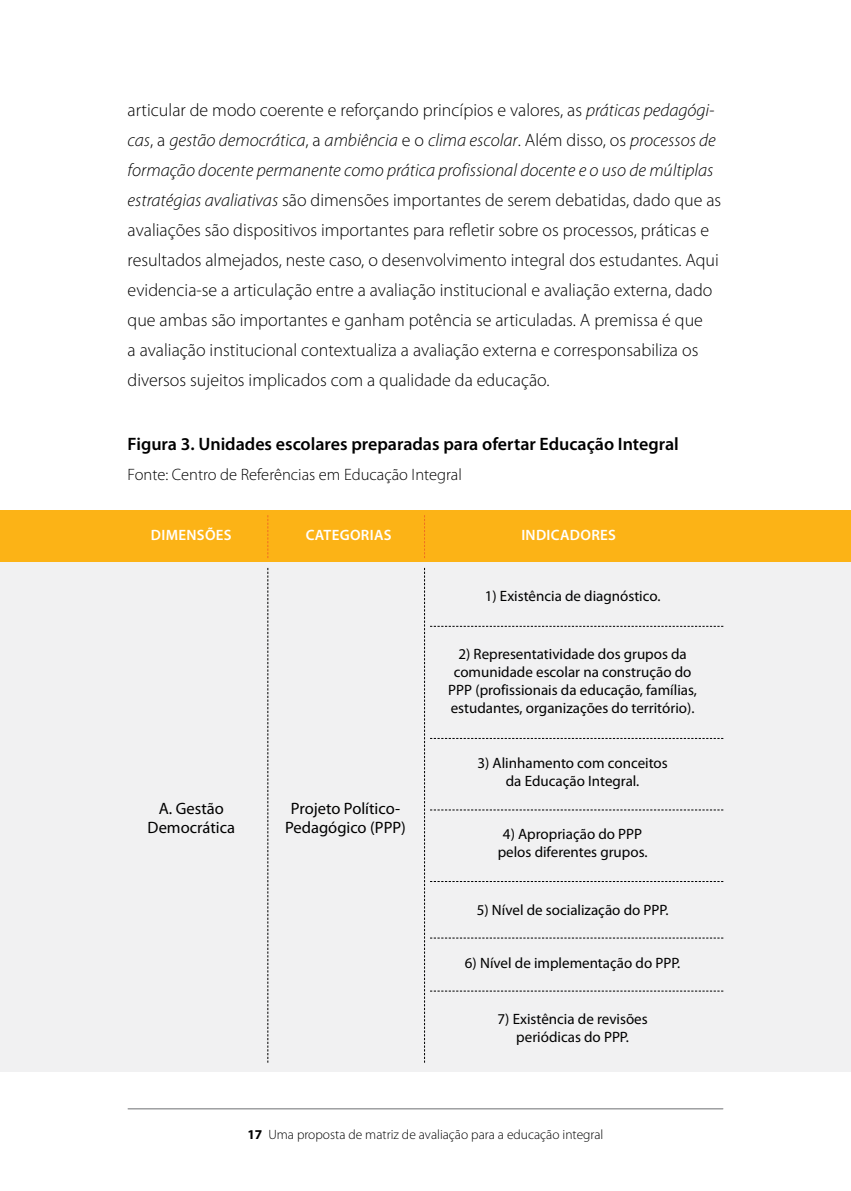
<style>
.page{position:relative;width:851px;height:1191px;background:#fff}
.page>*{position:absolute;margin:0;border:0;box-sizing:border-box;transform-origin:0 0}
.t1{font:300 18px/30px "Myriad Pro";color:#000}
.t2{font:600 18px "Myriad Pro";color:#000}
.t3{font:16.5px/19.8px "Myriad Pro";color:#000;text-align:center}
.t4{font:300 16.5px "Myriad Pro";color:#000}
.t5{font:15px/18px "Myriad Pro";color:#000;text-align:center}
.t6{font:600 15px "Myriad Pro";letter-spacing:.02em;color:#fff}
.t7{font:300 13.5px "Myriad Pro";color:#000}
.s1{font-style:italic}
.s2{font-weight:700}
</style>
<div class="page">
<hr style="left:128px;top:1108px;width:594px;height:1px;background:#6d6e71">
<div style="left:0;top:510px;width:850px;height:53px;background:#fcb316"></div>
<div style="left:0;top:563px;width:850px;height:508px;background:#f1f1f2"></div>
<svg style="left:267px;top:568px;width:1px;height:494px"></svg>
<svg style="left:267px;top:515px;width:1px;height:43px"></svg>
<svg style="left:424px;top:515px;width:1px;height:43px"></svg>
<svg style="left:424px;top:568px;width:299px;height:494px"></svg>
<p class="t1" style="left:128px;top:94px;width:595px">articular de modo coerente e reforçando princípios e valores, as <span class="s1">práticas pedagógi&shy;cas</span>, a <span class="s1">gestão democrática</span>, a <span class="s1">ambiência</span> e o <span class="s1">clima escolar</span>. Além disso, os <span class="s1">processos de formação docente permanente como prática profissional docente e o uso de múltiplas estratégias avaliativas</span> são dimensões importantes de serem debatidas, dado que as avaliações são dispositivos importantes para refletir sobre os processos, práticas e resultados almejados, neste caso, o desenvolvimento integral dos estudantes. Aqui evidencia-se a articulação entre a avaliação institucional e avaliação externa, dado que ambas são importantes e ganham potência se articuladas. A premissa é que<br>a avaliação institucional contextualiza a avaliação externa e corresponsabiliza os diversos sujeitos implicados com a qualidade da educação.</p>
<p class="t2" style="left:128px;top:432px;width:552px">Figura 3. Unidades escolares preparadas para ofertar Educação Integral</p>
<p class="t4" style="left:128px;top:464px;width:336px">Fonte: Centro de Referências em Educação Integral</p>
<p class="t6" style="left:151px;top:526px;width:82px">DIMENSÕES</p>
<p class="t6" style="left:306px;top:525px;width:87px">CATEGORIAS</p>
<p class="t6" style="left:521px;top:525px;width:96px">INDICADORES</p>
<p class="t5" style="left:484px;top:587px;width:177px">1) Existência de diagnóstico.</p>
<p class="t5" style="left:448px;top:645px;width:250px">2) Representatividade dos grupos da comunidade escolar na construção do PPP (profissionais da educação, famílias, estudantes, organizações do território).</p>
<p class="t3" style="left:148px;top:798px;width:89px">A. Gestão<br>Democrática</p>
<p class="t3" style="left:285px;top:798px;width:122px">Projeto Político-<br>Pedagógico (PPP)</p>
<p class="t5" style="left:477px;top:753px;width:192px">3) Alinhamento com conceitos da Educação Integral.</p>
<p class="t5" style="left:497px;top:825px;width:151px">4) Apropriação do PPP pelos diferentes grupos.</p>
<p class="t5" style="left:476px;top:901px;width:193px">5) Nível de socialização do PPP.</p>
<p class="t5" style="left:465px;top:953px;width:217px">6) Nível de implementação do PPP.</p>
<p class="t5" style="left:497px;top:1009px;width:152px">7) Existência de revisões periódicas do PPP.</p>
<p class="t7" style="left:247px;top:1126px;width:357px"><span class="s2">17</span> Uma proposta de matriz de avaliação para a educação integral</p>
</div>
